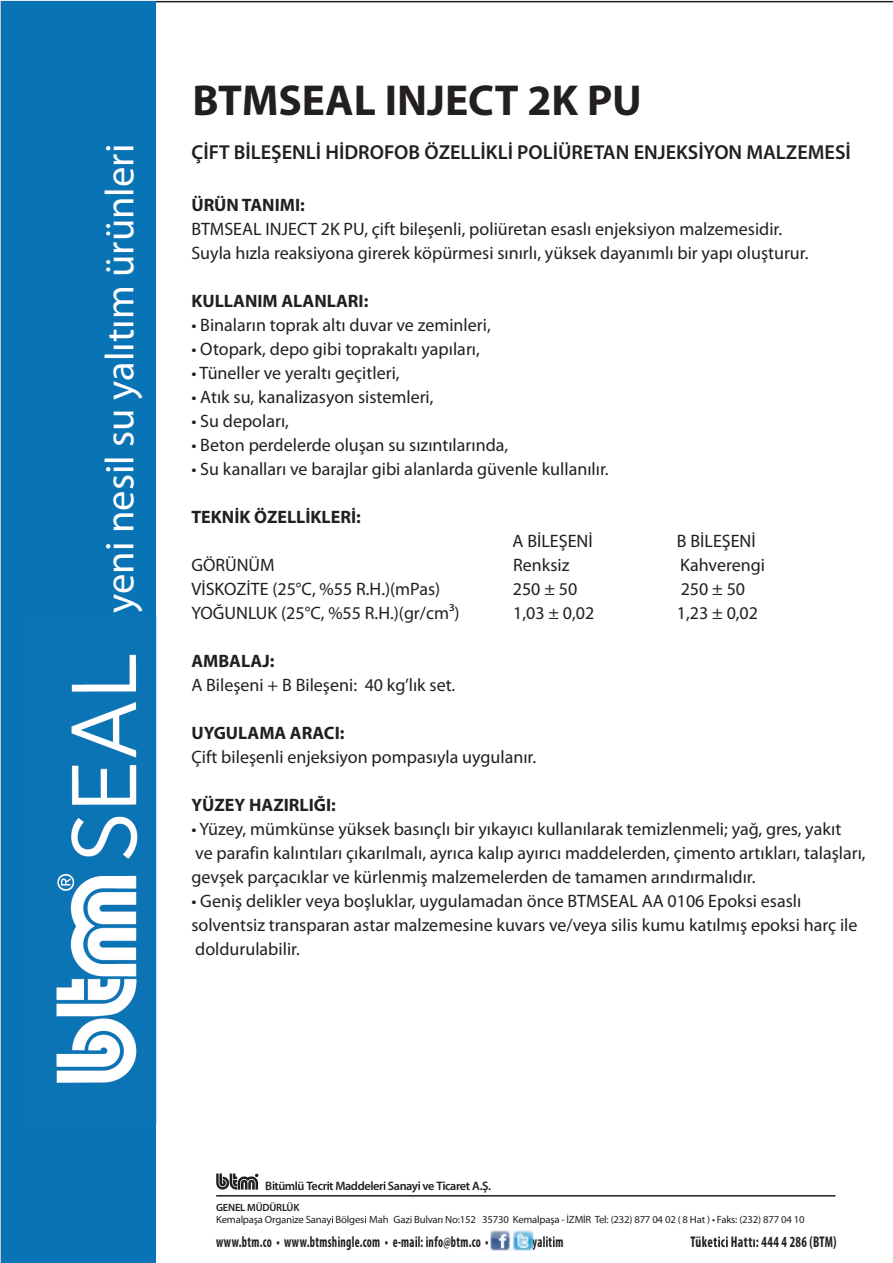
<style>
.page{position:relative;width:893px;height:1263px;background:#fff}
.page>*{position:absolute;margin:0;border:0;box-sizing:border-box;transform-origin:0 0}
.t1{font:700 43.5px "Myriad Pro";color:#231f20}
.t2{font:40.5px "Myriad Pro";color:#fff}
.t3{font:600 20.25px "Myriad Pro";color:#231f20}
.t4{font:18px/24px "Myriad Pro";color:#231f20}
.t5{font:700 18px "Myriad Pro";color:#231f20}
.t6{font:700 condensed 15.6px "Myriad Pro";letter-spacing:.025em;color:#231f20;scale:.76 1}
.t7{font:700 condensed 15.6px "Myriad Pro";letter-spacing:.025em;color:#231f20;scale:.84 1}
.t8{font:600 12.3px "Myriad Pro";letter-spacing:-.035em;color:#231f20}
.t9{font:10.5px "Myriad Pro";letter-spacing:-.02em;color:#231f20}
.t10{font:600 10.5px "Myriad Pro";letter-spacing:-.02em;color:#231f20}
</style>
<div class="page">
<div style="left:2px;top:2px;width:154px;height:1261px;background:#0974b5"></div>
<img style="left:56px;top:615px;width:101px;height:509px">
<svg style="left:281px;top:1216px;width:13px;height:7px"></svg>
<svg style="left:326px;top:1216px;width:7px;height:9px"></svg>
<svg style="left:405px;top:1216px;width:7px;height:7px"></svg>
<svg style="left:318px;top:1181px;width:11px;height:9px"></svg>
<svg style="left:418px;top:1181px;width:2px;height:9px"></svg>
<svg style="left:443px;top:1181px;width:2px;height:9px"></svg>
<svg style="left:216px;top:1173px;width:42px;height:17px"></svg>
<hr style="left:216px;top:1195px;width:619px;height:1px;background:#231f20">
<svg style="left:338px;top:1236px;width:2px;height:11px"></svg>
<svg style="left:543px;top:1236px;width:12px;height:11px"></svg>
<svg style="left:713px;top:1236px;width:7px;height:11px"></svg>
<svg style="left:726px;top:1236px;width:2px;height:11px"></svg>
<img style="left:490px;top:1231px;width:42px;height:20px">
<h2 class="t2" style="left:95px;top:613px;width:470px;rotate:-90deg">yeni nesil su yalıtım ürünleri</h2>
<h1 class="t1" style="left:193px;top:72px;width:451px">BTMSEAL INJECT 2K PU</h1>
<p class="t3" style="left:191px;top:139px;width:661px">ÇİFT BİLEŞENLİ HİDROFOB ÖZELLİKLİ POLİÜRETAN ENJEKSİYON MALZEMESİ</p>
<p class="t5" style="left:191px;top:193px;width:115px">ÜRÜN TANIMI:</p>
<p class="t4" style="left:191px;top:217px;width:619px">BTMSEAL INJECT 2K PU, çift bileşenli, poliüretan esaslı enjeksiyon malzemesidir.<br>Suyla hızla reaksiyona girerek köpürmesi sınırlı, yüksek dayanımlı bir yapı oluşturur.</p>
<p class="t5" style="left:191px;top:289px;width:178px">KULLANIM ALANLARI:</p>
<p class="t4" style="left:191px;top:313px;width:301px">• Binaların toprak altı duvar ve zeminleri,</p>
<p class="t4" style="left:191px;top:337px;width:290px">• Otopark, depo gibi toprakaltı yapıları,</p>
<p class="t4" style="left:191px;top:361px;width:210px">• Tüneller ve yeraltı geçitleri,</p>
<p class="t4" style="left:191px;top:385px;width:244px">• Atık su, kanalizasyon sistemleri,</p>
<p class="t4" style="left:191px;top:409px;width:99px">• Su depoları,</p>
<p class="t4" style="left:191px;top:433px;width:318px">• Beton perdelerde oluşan su sızıntılarında,</p>
<p class="t4" style="left:191px;top:457px;width:419px">• Su kanalları ve barajlar gibi alanlarda güvenle kullanılır.</p>
<p class="t5" style="left:191px;top:505px;width:171px">TEKNİK ÖZELLİKLERİ:</p>
<p class="t4" style="left:513px;top:529px;width:82px">A BİLEŞENİ</p>
<p class="t4" style="left:677px;top:529px;width:80px">B BİLEŞENİ</p>
<p class="t4" style="left:191px;top:553px;width:85px">GÖRÜNÜM</p>
<p class="t4" style="left:513px;top:553px;width:58px">Renksiz</p>
<p class="t4" style="left:680px;top:553px;width:86px">Kahverengi</p>
<p class="t4" style="left:191px;top:577px;width:250px">VİSKOZİTE (25°C, %55 R.H.)(mPas)</p>
<p class="t4" style="left:513px;top:577px;width:66px">250 ± 50</p>
<p class="t4" style="left:681px;top:577px;width:66px">250 ± 50</p>
<p class="t4" style="left:191px;top:601px;width:270px">YOĞUNLUK (25°C, %55 R.H.)(gr/cm³)</p>
<p class="t4" style="left:513px;top:601px;width:83px">1,03 ± 0,02</p>
<p class="t4" style="left:677px;top:601px;width:83px">1,23 ± 0,02</p>
<p class="t5" style="left:191px;top:649px;width:85px">AMBALAJ:</p>
<p class="t4" style="left:191px;top:673px;width:265px">A Bileşeni + B Bileşeni: 40 kg’lık set.</p>
<p class="t5" style="left:191px;top:721px;width:155px">UYGULAMA ARACI:</p>
<p class="t4" style="left:191px;top:745px;width:346px">Çift bileşenli enjeksiyon pompasıyla uygulanır.</p>
<p class="t5" style="left:191px;top:793px;width:146px">YÜZEY HAZIRLIĞI:</p>
<p class="t4" style="left:191px;top:817px;width:676px">• Yüzey, mümkünse yüksek basınçlı bir yıkayıcı kullanılarak temizlenmeli; yağ, gres, yakıt<br>ve parafin kalıntıları çıkarılmalı, ayrıca kalıp ayırıcı maddelerden, çimento artıkları, talaşları, gevşek parçacıklar ve kürlenmiş malzemelerden de tamamen arındırmalıdır.</p>
<p class="t4" style="left:191px;top:889px;width:668px">• Geniş delikler veya boşluklar, uygulamadan önce BTMSEAL AA 0106 Epoksi esaslı solventsiz transparan astar malzemesine kuvars ve/veya silis kumu katılmış epoksi harç ile doldurulabilir.</p>
<p class="t8" style="left:265px;top:1178px;width:227px">B tümlü Te t Maddeler Sanay ve T caret A.Ş.</p>
<p class="t10" style="left:216px;top:1201px;width:85px">GENEL MÜDÜRLÜK</p>
<p class="t9" style="left:216px;top:1213px;width:590px">Kemalpaşa Org ze Sana Bölges Mah Ga Bulvarı No:152 35730 Kemalpaşa - İZMİR Tel: (232) 877 04 02 ( 8 Hat ) • Faks: (232) 877 04 10</p>
<p class="t6" style="left:216px;top:1232px;width:360px">www.btm.co • www.btmsh ngle.com • e-ma l: nfo@btm.co •</p>
<p class="t6" style="left:510px;top:1232px;width:72px">/btmya t m</p>
<p class="t7" style="left:690px;top:1232px;width:175px">Tüke c Hattı: 444 4 286 (BTM)</p>
</div>
